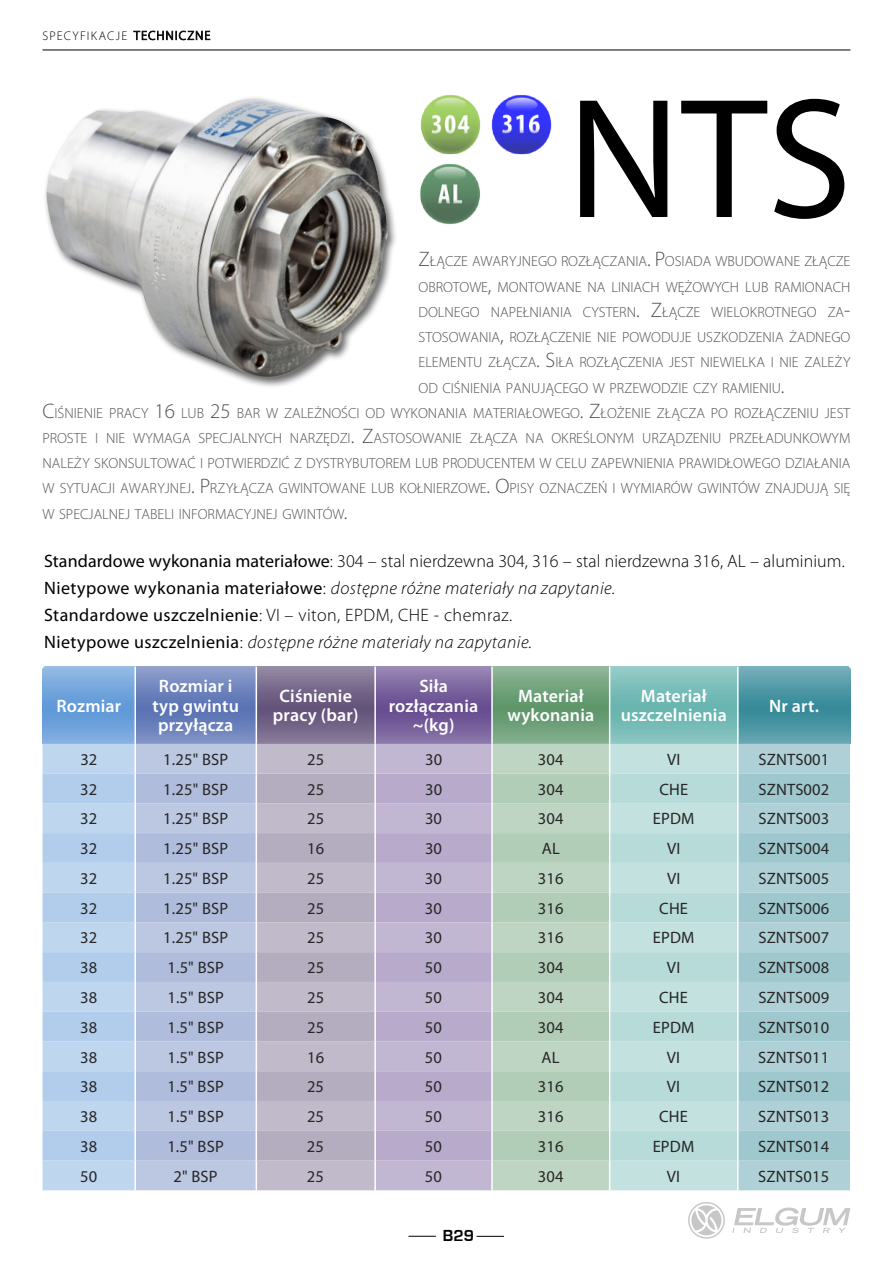
<style>
.page{position:relative;width:893px;height:1263px;background:#fff}
.page>*{position:absolute;margin:0;border:0;box-sizing:border-box;transform-origin:0 0}
.t1{font:172.5px "Myriad Pro";color:#000}
.t2{font:18px/27px "Myriad Pro";color:#000}
.t3{font:600 18px/19.5px "Myriad Pro";letter-spacing:.01em;color:#fff;text-align:center}
.t4{font:16.5px "Myriad Pro";letter-spacing:.01em;color:#000}
.t5{font:700 16.5px "Eurostile";color:#000}
.t6{font:300 14.7px "Myriad Pro";color:#4f5052}
.t7{font:300 12.6px "Myriad Pro";letter-spacing:.095em;color:#000}
.s1{font-size:21px}
.s2{font-weight:300}
.s3{font-weight:300;font-style:italic}
</style>
<div class="page">
<hr style="left:43px;top:50px;width:807px;height:1px;background:#000">
<svg style="left:133px;top:30px;width:78px;height:11px"></svg>
<img style="left:420px;top:95px;width:55px;height:60px">
<img style="left:420px;top:164px;width:60px;height:61px">
<img style="left:475px;top:95px;width:77px;height:90px">
<svg style="left:42px;top:666px;width:809px;height:571px;background:#b4c4d1"></svg>
<img style="left:46px;top:99px;width:345px;height:287px">
<svg style="left:688px;top:1202px;width:162px;height:37px"></svg>
<p class="t7" style="left:43px;top:28px;width:169px">SPECYFIKACJE TECHNICZNE</p>
<h1 class="t1" style="left:567px;top:53px;width:286px">NTS</h1>
<p class="t6" style="left:418px;top:253px;width:433px"><span class="s1">Z</span>ŁĄCZE AWARYJNEGO ROZŁĄCZANIA<span class="s1">. P</span>OSIADA WBUDOWANE ZŁĄCZE</p>
<p class="t6" style="left:418px;top:278px;width:433px">OBROTOWE<span class="s1">,</span> MONTOWANE NA LINIACH WĘŻOWYCH LUB RAMIONACH</p>
<p class="t6" style="left:418px;top:303px;width:433px">DOLNEGO NAPEŁNIANIA CYSTERN<span class="s1">. Z</span>ŁĄCZE WIELOKROTNEGO ZA<span class="s1">-</span></p>
<p class="t6" style="left:418px;top:328px;width:433px">STOSOWANIA<span class="s1">,</span> ROZŁĄCZENIE NIE POWODUJE USZKODZENIA ŻADNEGO</p>
<p class="t6" style="left:418px;top:354px;width:433px">ELEMENTU ZŁĄCZA<span class="s1">. S</span>IŁA ROZŁĄCZENIA JEST NIEWIELKA I NIE ZALEŻY</p>
<p class="t6" style="left:418px;top:379px;width:368px">OD CIŚNIENIA PANUJĄCEGO W PRZEWODZIE CZY RAMIENIU<span class="s1">.</span></p>
<p class="t6" style="left:43px;top:404px;width:809px"><span class="s1">C</span>IŚNIENIE PRACY <span class="s1">16</span> LUB <span class="s1">25</span> BAR W ZALEŻNOŚCI OD WYKONANIA MATERIAŁOWEGO<span class="s1">. Z</span>ŁOŻENIE ZŁĄCZA PO ROZŁĄCZENIU JEST</p>
<p class="t6" style="left:43px;top:429px;width:809px">PROSTE I NIE WYMAGA SPECJALNYCH NARZĘDZI<span class="s1">. Z</span>ASTOSOWANIE ZŁĄCZA NA OKREŚLONYM URZĄDZENIU PRZEŁADUNKOWYM</p>
<p class="t6" style="left:43px;top:454px;width:809px">NALEŻY SKONSULTOWAĆ I POTWIERDZIĆ Z DYSTRYBUTOREM LUB PRODUCENTEM W CELU ZAPEWNIENIA PRAWIDŁOWEGO DZIAŁANIA</p>
<p class="t6" style="left:43px;top:480px;width:809px">W SYTUACJI AWARYJNEJ<span class="s1">. P</span>RZYŁĄCZA GWINTOWANE LUB KOŁNIERZOWE<span class="s1">. O</span>PISY OZNACZEŃ I WYMIARÓW GWINTÓW ZNAJDUJĄ SIĘ</p>
<p class="t6" style="left:43px;top:505px;width:306px">W SPECJALNEJ TABELI INFORMACYJNEJ GWINTÓW<span class="s1">.</span></p>
<p class="t2" style="left:44px;top:547px;width:802px">Standardowe wykonania materiałowe<span class="s2">: 304 – stal nierdzewna 304, 316 – stal nierdzewna 316, AL – aluminium.<br></span>Nietypowe wykonania materiałowe<span class="s2">:</span> <span class="s3">dostępne różne materiały na zapytanie.<br></span>Standardowe uszczelnienie<span class="s2">: VI – viton, EPDM, CHE - chemraz.<br></span>Nietypowe uszczelnienia<span class="s2">:</span> <span class="s3">dostępne różne materiały na zapytanie.</span></p>
<p class="t3" style="left:56px;top:695px;width:66px">Rozmiar</p>
<p class="t3" style="left:153px;top:676px;width:88px">Rozmiar i typ gwintu przyłącza</p>
<p class="t3" style="left:273px;top:685px;width:87px">Ciśnienie pracy (bar)</p>
<p class="t3" style="left:389px;top:676px;width:91px">Siła rozłączania ~(kg)</p>
<p class="t3" style="left:507px;top:685px;width:88px">Materiał wykonania</p>
<p class="t3" style="left:621px;top:685px;width:108px">Materiał uszczelnienia</p>
<p class="t3" style="left:769px;top:695px;width:51px">Nr art.</p>
<p class="t4" style="left:80px;top:749px;width:19px">32</p>
<p class="t4" style="left:163px;top:749px;width:67px">1.25" BSP</p>
<p class="t4" style="left:307px;top:749px;width:19px">25</p>
<p class="t4" style="left:425px;top:749px;width:19px">30</p>
<p class="t4" style="left:538px;top:749px;width:27px">304</p>
<p class="t4" style="left:667px;top:749px;width:15px">VI</p>
<p class="t4" style="left:758px;top:749px;width:72px">SZNTS001</p>
<p class="t4" style="left:80px;top:779px;width:19px">32</p>
<p class="t4" style="left:163px;top:779px;width:67px">1.25" BSP</p>
<p class="t4" style="left:307px;top:779px;width:19px">25</p>
<p class="t4" style="left:425px;top:779px;width:19px">30</p>
<p class="t4" style="left:538px;top:779px;width:27px">304</p>
<p class="t4" style="left:659px;top:779px;width:30px">CHE</p>
<p class="t4" style="left:758px;top:779px;width:72px">SZNTS002</p>
<p class="t4" style="left:80px;top:809px;width:19px">32</p>
<p class="t4" style="left:163px;top:809px;width:67px">1.25" BSP</p>
<p class="t4" style="left:307px;top:809px;width:19px">25</p>
<p class="t4" style="left:425px;top:809px;width:19px">30</p>
<p class="t4" style="left:538px;top:809px;width:27px">304</p>
<p class="t4" style="left:653px;top:809px;width:43px">EPDM</p>
<p class="t4" style="left:758px;top:809px;width:72px">SZNTS003</p>
<p class="t4" style="left:80px;top:838px;width:19px">32</p>
<p class="t4" style="left:163px;top:838px;width:67px">1.25" BSP</p>
<p class="t4" style="left:307px;top:838px;width:19px">16</p>
<p class="t4" style="left:425px;top:838px;width:19px">30</p>
<p class="t4" style="left:542px;top:838px;width:20px">AL</p>
<p class="t4" style="left:667px;top:838px;width:15px">VI</p>
<p class="t4" style="left:758px;top:838px;width:72px">SZNTS004</p>
<p class="t4" style="left:80px;top:868px;width:19px">32</p>
<p class="t4" style="left:163px;top:868px;width:67px">1.25" BSP</p>
<p class="t4" style="left:307px;top:868px;width:19px">25</p>
<p class="t4" style="left:425px;top:868px;width:19px">30</p>
<p class="t4" style="left:538px;top:868px;width:27px">316</p>
<p class="t4" style="left:667px;top:868px;width:15px">VI</p>
<p class="t4" style="left:758px;top:868px;width:72px">SZNTS005</p>
<p class="t4" style="left:80px;top:898px;width:19px">32</p>
<p class="t4" style="left:163px;top:898px;width:67px">1.25" BSP</p>
<p class="t4" style="left:307px;top:898px;width:19px">25</p>
<p class="t4" style="left:425px;top:898px;width:19px">30</p>
<p class="t4" style="left:538px;top:898px;width:27px">316</p>
<p class="t4" style="left:659px;top:898px;width:30px">CHE</p>
<p class="t4" style="left:758px;top:898px;width:72px">SZNTS006</p>
<p class="t4" style="left:80px;top:928px;width:19px">32</p>
<p class="t4" style="left:163px;top:928px;width:67px">1.25" BSP</p>
<p class="t4" style="left:307px;top:928px;width:19px">25</p>
<p class="t4" style="left:425px;top:928px;width:19px">30</p>
<p class="t4" style="left:538px;top:928px;width:27px">316</p>
<p class="t4" style="left:653px;top:928px;width:43px">EPDM</p>
<p class="t4" style="left:758px;top:928px;width:72px">SZNTS007</p>
<p class="t4" style="left:80px;top:957px;width:19px">38</p>
<p class="t4" style="left:167px;top:957px;width:58px">1.5" BSP</p>
<p class="t4" style="left:307px;top:957px;width:19px">25</p>
<p class="t4" style="left:425px;top:957px;width:19px">50</p>
<p class="t4" style="left:538px;top:957px;width:27px">304</p>
<p class="t4" style="left:667px;top:957px;width:15px">VI</p>
<p class="t4" style="left:758px;top:957px;width:72px">SZNTS008</p>
<p class="t4" style="left:80px;top:987px;width:19px">38</p>
<p class="t4" style="left:167px;top:987px;width:58px">1.5" BSP</p>
<p class="t4" style="left:307px;top:987px;width:19px">25</p>
<p class="t4" style="left:425px;top:987px;width:19px">50</p>
<p class="t4" style="left:538px;top:987px;width:27px">304</p>
<p class="t4" style="left:659px;top:987px;width:30px">CHE</p>
<p class="t4" style="left:758px;top:987px;width:72px">SZNTS009</p>
<p class="t4" style="left:80px;top:1017px;width:19px">38</p>
<p class="t4" style="left:167px;top:1017px;width:58px">1.5" BSP</p>
<p class="t4" style="left:307px;top:1017px;width:19px">25</p>
<p class="t4" style="left:425px;top:1017px;width:19px">50</p>
<p class="t4" style="left:538px;top:1017px;width:27px">304</p>
<p class="t4" style="left:653px;top:1017px;width:43px">EPDM</p>
<p class="t4" style="left:758px;top:1017px;width:72px">SZNTS010</p>
<p class="t4" style="left:80px;top:1047px;width:19px">38</p>
<p class="t4" style="left:167px;top:1047px;width:58px">1.5" BSP</p>
<p class="t4" style="left:307px;top:1047px;width:19px">16</p>
<p class="t4" style="left:425px;top:1047px;width:19px">50</p>
<p class="t4" style="left:542px;top:1047px;width:20px">AL</p>
<p class="t4" style="left:667px;top:1047px;width:15px">VI</p>
<p class="t4" style="left:758px;top:1047px;width:72px">SZNTS011</p>
<p class="t4" style="left:80px;top:1076px;width:19px">38</p>
<p class="t4" style="left:167px;top:1076px;width:58px">1.5" BSP</p>
<p class="t4" style="left:307px;top:1076px;width:19px">25</p>
<p class="t4" style="left:425px;top:1076px;width:19px">50</p>
<p class="t4" style="left:538px;top:1076px;width:27px">316</p>
<p class="t4" style="left:667px;top:1076px;width:15px">VI</p>
<p class="t4" style="left:758px;top:1076px;width:72px">SZNTS012</p>
<p class="t4" style="left:80px;top:1106px;width:19px">38</p>
<p class="t4" style="left:167px;top:1106px;width:58px">1.5" BSP</p>
<p class="t4" style="left:307px;top:1106px;width:19px">25</p>
<p class="t4" style="left:425px;top:1106px;width:19px">50</p>
<p class="t4" style="left:538px;top:1106px;width:27px">316</p>
<p class="t4" style="left:659px;top:1106px;width:30px">CHE</p>
<p class="t4" style="left:758px;top:1106px;width:72px">SZNTS013</p>
<p class="t4" style="left:80px;top:1136px;width:19px">38</p>
<p class="t4" style="left:167px;top:1136px;width:58px">1.5" BSP</p>
<p class="t4" style="left:307px;top:1136px;width:19px">25</p>
<p class="t4" style="left:425px;top:1136px;width:19px">50</p>
<p class="t4" style="left:538px;top:1136px;width:27px">316</p>
<p class="t4" style="left:653px;top:1136px;width:43px">EPDM</p>
<p class="t4" style="left:758px;top:1136px;width:72px">SZNTS014</p>
<p class="t4" style="left:80px;top:1166px;width:19px">50</p>
<p class="t4" style="left:173px;top:1166px;width:46px">2" BSP</p>
<p class="t4" style="left:307px;top:1166px;width:19px">25</p>
<p class="t4" style="left:425px;top:1166px;width:19px">50</p>
<p class="t4" style="left:538px;top:1166px;width:27px">304</p>
<p class="t4" style="left:667px;top:1166px;width:15px">VI</p>
<p class="t4" style="left:758px;top:1166px;width:72px">SZNTS015</p>
<p class="t5" style="left:443px;top:1227px;width:33px">B29</p>
</div>
